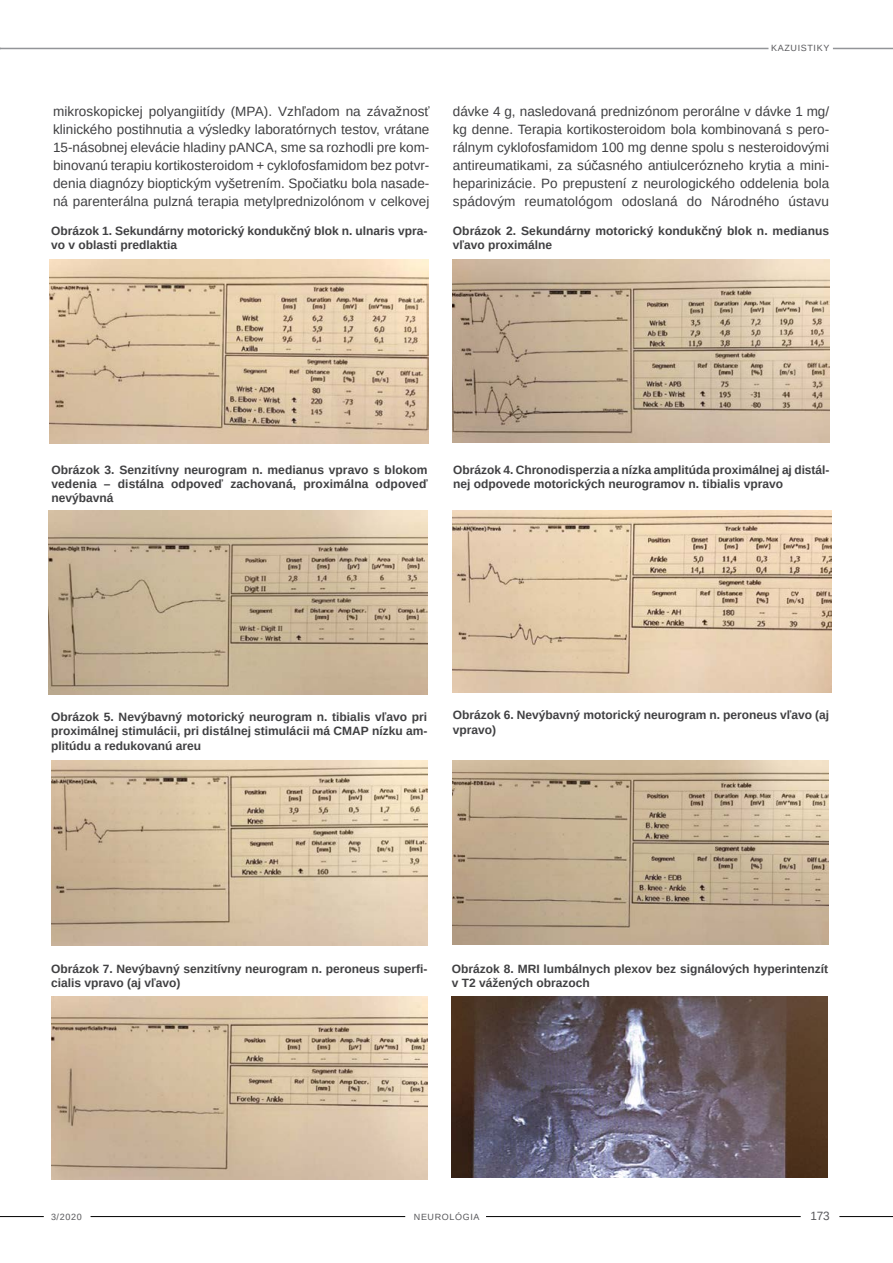
<style>
.page{position:relative;width:893px;height:1263px;background:#fff}
.page>*{position:absolute;margin:0;border:0;box-sizing:border-box;transform-origin:0 0}
.t1{font:13.5px/18px "Liberation Sans";color:#404042;text-align:justify}
.t2{font:700 12px/14.4px "Liberation Sans";color:#404042}
.t3{font:12px "Liberation Sans";color:#58585b}
.t4{font:9px "Liberation Sans";letter-spacing:.07em;color:#58585b}
</style>
<div class="page">
<hr style="left:486px;top:1216px;width:315px;height:1px;background:#000">
<hr style="left:839px;top:1216px;width:54px;height:1px;background:#000">
<hr style="left:91px;top:1216px;width:314px;height:1px;background:#000">
<hr style="left:0;top:1216px;width:44px;height:1px;background:#000">
<hr style="left:833px;top:48px;width:60px;height:1px;background:#939598">
<hr style="left:0;top:48px;width:768px;height:1px;background:#939598">
<img style="left:49px;top:260px;width:379px;height:183px">
<img style="left:453px;top:259px;width:376px;height:184px">
<img style="left:48px;top:510px;width:379px;height:184px">
<img style="left:453px;top:510px;width:379px;height:182px">
<img style="left:51px;top:761px;width:376px;height:184px">
<img style="left:452px;top:760px;width:377px;height:185px">
<img style="left:51px;top:996px;width:376px;height:184px">
<img style="left:452px;top:996px;width:376px;height:182px">
<p class="t4" style="left:771px;top:42px;width:60px">KAZUISTIKY</p>
<p class="t1" style="left:53px;top:102px;width:378px">mikroskopickej polyangiitídy (MPA). Vzhľadom na závažnosť klinického postihnutia a výsledky laboratórnych testov, vrátane 15-násobnej elevácie hladiny pANCA, sme sa rozhodli pre kom&shy;binovanú terapiu kortikosteroidom + cyklofosfamidom bez potvr&shy;denia diagnózy bioptickým vyšetrením. Spočiatku bola nasade&shy;ná parenterálna pulzná terapia metylprednizolónom v celkovej</p>
<p class="t1" style="left:453px;top:102px;width:378px">dávke 4 g, nasledovaná prednizónom perorálne v dávke 1 mg/ kg denne. Terapia kortikosteroidom bola kombinovaná s pero&shy;rálnym cyklofosfamidom 100 mg denne spolu s nesteroidovými antireumatikami, za súčasného antiulcerózneho krytia a mini&shy;heparinizácie. Po prepustení z neurologického oddelenia bola spádovým reumatológom odoslaná do Národného ústavu</p>
<p class="t2" style="left:51px;top:224px;width:378px">Obrázok 1. Sekundárny motorický kondukčný blok n. ulnaris vpra&shy;vo v oblasti predlaktia</p>
<p class="t2" style="left:453px;top:224px;width:378px">Obrázok 2. Sekundárny motorický kondukčný blok n. medianus vľavo proximálne</p>
<p class="t2" style="left:51px;top:462px;width:378px;text-align:justify">Obrázok 3. Senzitívny neurogram n. medianus vpravo s blokom vedenia – distálna odpoveď zachovaná, proximálna odpoveď nevýbavná</p>
<p class="t2" style="left:453px;top:462px;width:378px">Obrázok 4. Chronodisperzia a nízka amplitúda proximálnej aj distál&shy;nej odpovede motorických neurogramov n. tibialis vpravo</p>
<p class="t2" style="left:51px;top:710px;width:378px;text-align:justify">Obrázok 5. Nevýbavný motorický neurogram n. tibialis vľavo pri proximálnej stimulácii, pri distálnej stimulácii má CMAP nízku am&shy;plitúdu a redukovanú areu</p>
<p class="t2" style="left:453px;top:708px;width:378px">Obrázok 6. Nevýbavný motorický neurogram n. peroneus vľavo (aj vpravo)</p>
<p class="t2" style="left:51px;top:962px;width:378px">Obrázok 7. Nevýbavný senzitívny neurogram n. peroneus superfi&shy;cialis vpravo (aj vľavo)</p>
<p class="t2" style="left:452px;top:962px;width:378px">Obrázok 8. MRI lumbálnych plexov bez signálových hyperintenzít v T2 vážených obrazoch</p>
<p class="t4" style="left:51px;top:1211px;width:32px">3/2020</p>
<p class="t4" style="left:414px;top:1211px;width:67px">NEUROLÓGIA</p>
<p class="t3" style="left:810px;top:1209px;width:21px">173</p>
</div>
